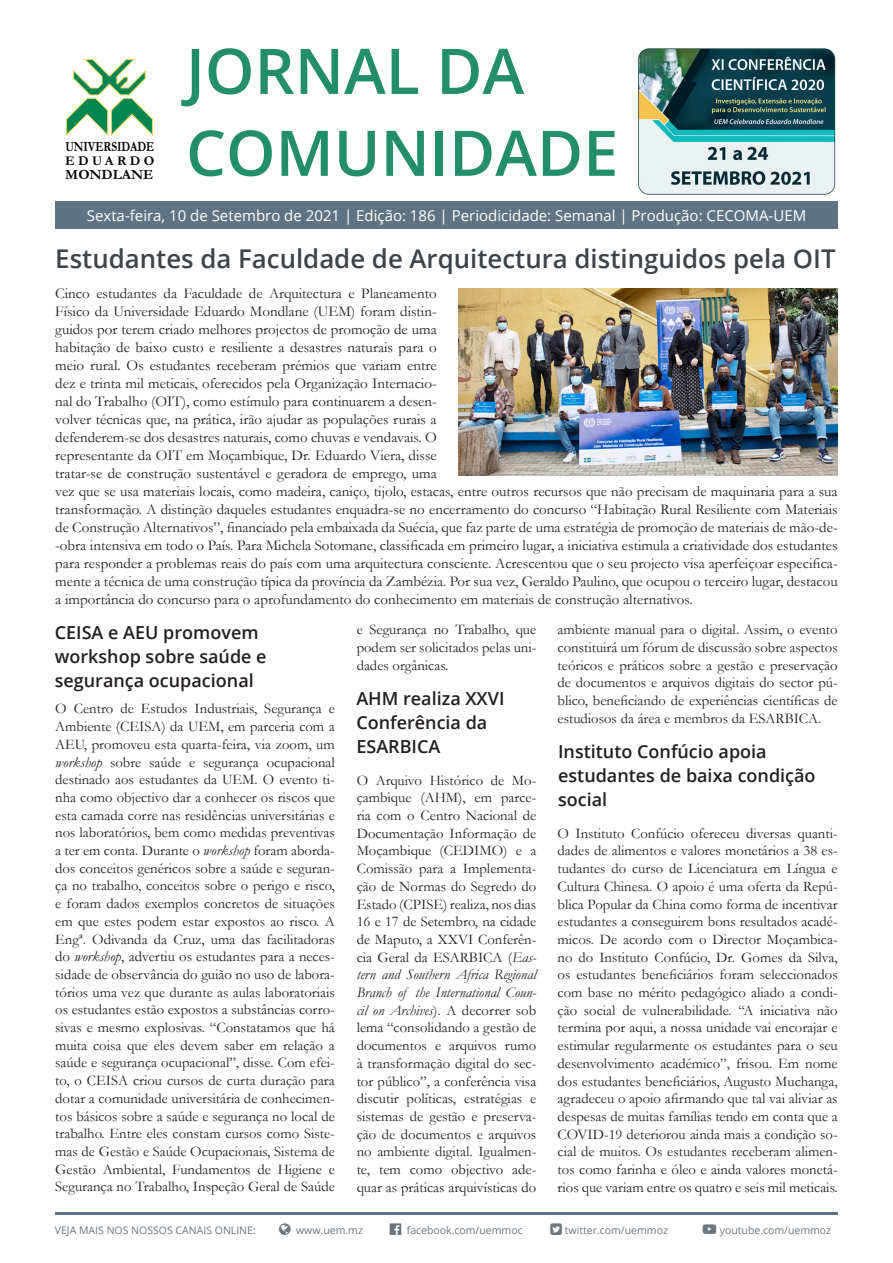
<style>
.page{position:relative;width:893px;height:1263px;background:#fff}
.page>*{position:absolute;margin:0;border:0;box-sizing:border-box;transform-origin:0 0}
.t1{font:600 63px "Open Sans";color:#238e6b}
.t2{font:600 25.8px "Open Sans";color:#3e4449}
.t3{font:600 18px/24px "Open Sans";color:#231f20}
.t4{font:15px/18px "Garamond";color:#231f20}
.t5{font:15px "Open Sans";color:#fff}
.t6{font:14.7px/17.7px "Garamond";color:#231f20;text-align:justify}
.t7{font:700 14.25px "Garamond";color:#000}
.t8{font:700 14.1px "Garamond";color:#000;scale:.8 1}
.t9{font:700 13.5px "Garamond";letter-spacing:.255em;color:#000}
.t10{font:10.5px "Open Sans";color:#6b757c}
.s1{font-style:italic}
</style>
<div class="page">
<svg style="left:66px;top:59px;width:87px;height:77px"></svg>
<hr style="left:55px;top:1212px;width:783px;height:3px;background:#5e7282">
<div style="left:55px;top:201px;width:783px;height:28px;background:#607382"></div>
<img style="left:638px;top:48px;width:198px;height:147px">
<img style="left:458px;top:288px;width:380px;height:187px">
<p class="t8" style="left:65px;top:137px;width:113px">UNIVERSIDADE</p>
<p class="t9" style="left:65px;top:151px;width:91px">EDUARDO</p>
<p class="t7" style="left:65px;top:165px;width:90px">MONDLANE</p>
<p class="t1" style="left:186px;top:28px;width:340px">JORNAL DA</p>
<p class="t1" style="left:186px;top:110px;width:434px">COMUNIDADE</p>
<p class="t5" style="left:87px;top:205px;width:721px">Sexta-feira, 10 de Setembro de 2021 | Edição: 186 | Periodicidade: Semanal | Produção: CECOMA-UEM</p>
<h2 class="t2" style="left:55px;top:241px;width:782px">Estudantes da Faculdade de Arquitectura distinguidos pela OIT</h2>
<p class="t4" style="left:55px;top:284px;width:784px">Cinco estudantes da Faculdade de Arquitectura e Planeamento<br>Físico da Universidade Eduardo Mondlane (UEM) foram distin-<br>guidos por terem criado melhores projectos de promoção de uma<br>habitação de baixo custo e resiliente a desastres naturais para o<br>meio rural. Os estudantes receberam prémios que variam entre<br>dez e trinta mil meticais, oferecidos pela Organização Internacio-<br>nal do Trabalho (OIT), como estímulo para continuarem a desen-<br>volver técnicas que, na prática, irão ajudar as populações rurais a<br>defenderem-se dos desastres naturais, como chuvas e vendavais. O<br>representante da OIT em Moçambique, Dr. Eduardo Viera, disse<br>tratar-se de construção sustentável e geradora de emprego, uma<br>vez que se usa materiais locais, como madeira, caniço, tijolo, estacas, entre outros recursos que não precisam de maquinaria para a sua transformação. A distinção daqueles estudantes enquadra-se no encerramento do concurso “Habitação Rural Resiliente com Materiais de Construção Alternativos”, financiado pela embaixada da Suécia, que faz parte de uma estratégia de promoção de materiais de mão-de--obra intensiva em todo o País. Para Michela Sotomane, classificada em primeiro lugar, a iniciativa estimula a criatividade dos estudantes para responder a problemas reais do país com uma arquitectura consciente. Acrescentou que o seu projecto visa aperfeiçoar especifica&shy;mente a técnica de uma construção típica da província da Zambézia. Por sua vez, Geraldo Paulino, que ocupou o terceiro lugar, destacou a importância do concurso para o aprofundamento do conhecimento em materiais de construção alternativos.</p>
<h2 class="t3" style="left:55px;top:620px;width:213px">CEISA e AEU promovem workshop sobre saúde e segurança ocupacional</h2>
<p class="t6" style="left:55px;top:699px;width:281px">O Centro de Estudos Industriais, Segurança e Ambiente (CEISA) da UEM, em parceria com a AEU, promoveu esta quarta-feira, via zoom, um <span class="s1">workshop</span> sobre saúde e segurança ocupacional destinado aos estudantes da UEM. O evento ti&shy;nha como objectivo dar a conhecer os riscos que esta camada corre nas residências universitárias e nos laboratórios, bem como medidas preventivas a ter em conta. Durante o <span class="s1">workshop</span> foram aborda&shy;dos conceitos genéricos sobre a saúde e seguran&shy;ça no trabalho, conceitos sobre o perigo e risco, e foram dados exemplos concretos de situações em que estes podem estar expostos ao risco. A Engª. Odivanda da Cruz, uma das facilitadoras do <span class="s1">workshop</span>, advertiu os estudantes para a neces&shy;sidade de observância do guião no uso de labora&shy;tórios uma vez que durante as aulas laboratoriais os estudantes estão expostos a substâncias corro&shy;sivas e mesmo explosivas. “Constatamos que há muita coisa que eles devem saber em relação a saúde e segurança ocupacional”, disse. Com efei&shy;to, o CEISA criou cursos de curta duração para dotar a comunidade universitária de conhecimen&shy;tos básicos sobre a saúde e segurança no local de trabalho. Entre eles constam cursos como Siste&shy;mas de Gestão e Saúde Ocupacionais, Sistema de Gestão Ambiental, Fundamentos de Higiene e Segurança no Trabalho, Inspeção Geral de Saúde</p>
<p class="t6" style="left:357px;top:620px;width:181px">e Segurança no Trabalho, que podem ser solicitados pelas uni&shy;dades orgânicas.</p>
<h2 class="t3" style="left:356px;top:686px;width:150px">AHM realiza XXVI<br>Conferência da<br>ESARBICA</h2>
<p class="t6" style="left:357px;top:771px;width:181px">O Arquivo Histórico de Mo&shy;çambique (AHM), em parce&shy;ria com o Centro Nacional de Documentação Informação de Moçambique (CEDIMO) e a Comissão para a Implementa&shy;ção de Normas do Segredo do Estado (CPISE) realiza, nos dias 16 e 17 de Setembro, na cidade de Maputo, a XXVI Conferên&shy;cia Geral da ESARBICA (<span class="s1">Eas&shy;tern and Southern Africa Regional Branch of the International Coun&shy;cil on Archives</span>). A decorrer sob lema “consolidando a gestão de documentos e arquivos rumo à transformação digital do sec&shy;tor público”, a conferência visa discutir políticas, estratégias e sistemas de gestão e preserva&shy;ção de documentos e arquivos no ambiente digital. Igualmen&shy;te, tem como objectivo ade&shy;quar as práticas arquivísticas do</p>
<p class="t6" style="left:558px;top:620px;width:282px">ambiente manual para o digital. Assim, o evento constituirá um fórum de discussão sobre aspectos teóricos e práticos sobre a gestão e preservação de documentos e arquivos digitais do sector pú&shy;blico, beneficiando de experiências científicas de estudiosos da área e membros da ESARBICA.</p>
<h2 class="t3" style="left:558px;top:739px;width:259px">Instituto Confúcio apoia estudantes de baixa condição social</h2>
<p class="t6" style="left:558px;top:824px;width:282px">O Instituto Confúcio ofereceu diversas quanti&shy;dades de alimentos e valores monetários a 38 es&shy;tudantes do curso de Licenciatura em Língua e Cultura Chinesa. O apoio é uma oferta da Repú&shy;blica Popular da China como forma de incentivar estudantes a conseguirem bons resultados acadé&shy;micos. De acordo com o Director Moçambica&shy;no do Instituto Confúcio, Dr. Gomes da Silva, os estudantes beneficiários foram seleccionados com base no mérito pedagógico aliado a condi&shy;ção social de vulnerabilidade. “A iniciativa não termina por aqui, a nossa unidade vai encorajar e estimular regularmente os estudantes para o seu desenvolvimento académico”, frisou. Em nome dos estudantes beneficiários, Augusto Muchanga, agradeceu o apoio afirmando que tal vai aliviar as despesas de muitas famílias tendo em conta que a COVID-19 deteriorou ainda mais a condição so&shy;cial de muitos. Os estudantes receberam alimen&shy;tos como farinha e óleo e ainda valores monetá&shy;rios que variam entre os quatro e seis mil meticais.</p>
<p class="t10" style="left:55px;top:1223px;width:202px">VEJA MAIS NOS NOSSOS CANAIS ONLINE:</p>
<p class="t10" style="left:296px;top:1223px;width:68px">www.uem.mz</p>
<p class="t10" style="left:407px;top:1223px;width:117px">facebook.com/uemmoc</p>
<p class="t10" style="left:565px;top:1223px;width:104px">twitter.com/uemmoz</p>
<p class="t10" style="left:720px;top:1223px;width:113px">youtube.com/uemmoz</p>
</div>
